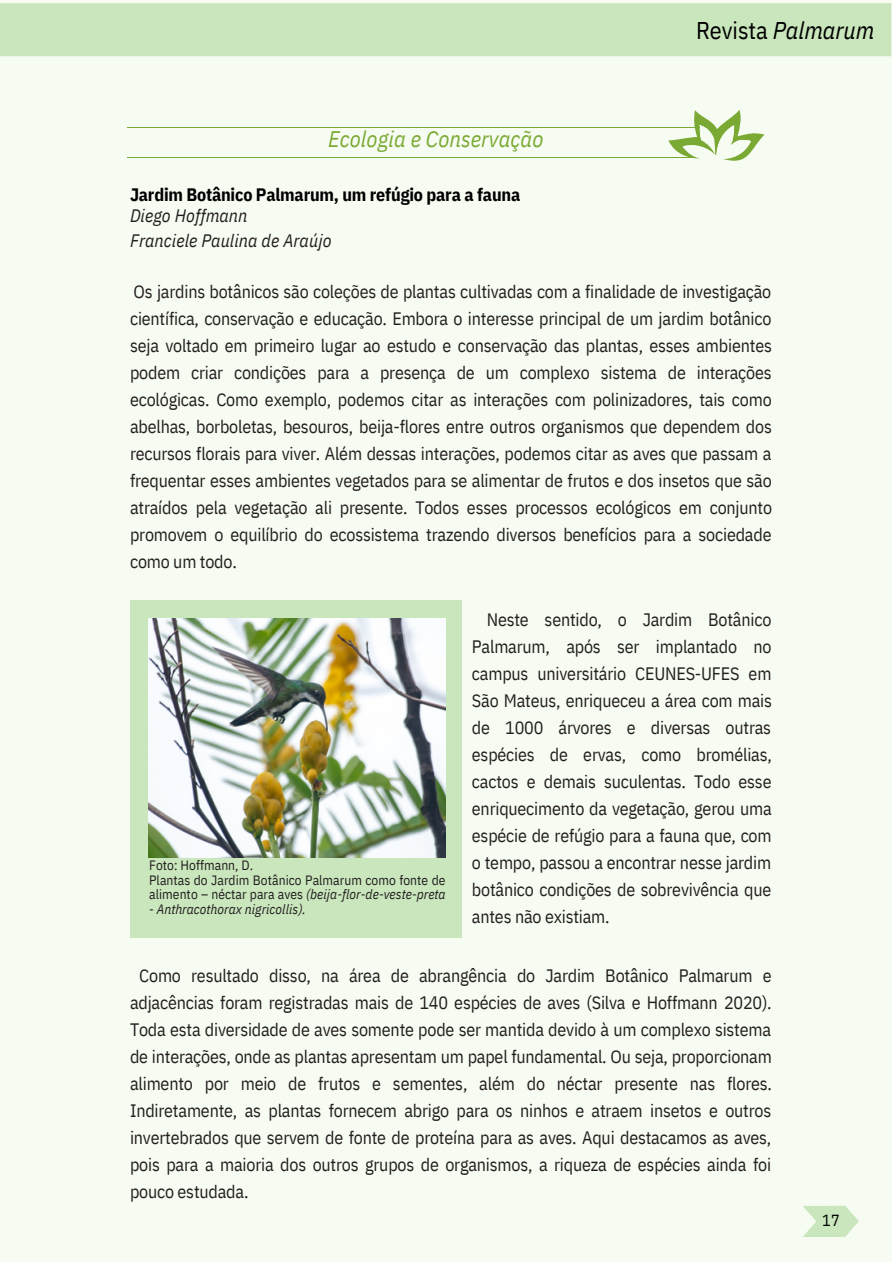
<style>
.page{position:relative;width:893px;height:1264px;background:#fff}
.page>*{position:absolute;margin:0;border:0;box-sizing:border-box;transform-origin:0 0}
.t1{font:italic 24.15px "IBM Plex Sans Cond";color:#000}
.t2{font:italic 22.5px "IBM Plex Sans Cond";letter-spacing:.005em;color:#7aaa34}
.t3{font:18px/27px "IBM Plex Sans Cond";letter-spacing:-.01em;color:#231f20;text-align:justify}
.t4{font:700 18px "IBM Plex Sans Cond";letter-spacing:-.01em;color:#000}
.t5{font:italic 18px "IBM Plex Sans Cond";letter-spacing:.005em;color:#231f20}
.t6{font:16.05px "IBM Plex Sans Cond";color:#000}
.t7{font:13.5px/14.5px "IBM Plex Sans Cond";letter-spacing:.005em;color:#231f20}
.t8{font:italic 13.5px "IBM Plex Sans Cond";letter-spacing:.005em;color:#231f20}
.s1{font-style:normal}
.s2{font-style:italic}
</style>
<div class="page">
<div style="left:0;top:0;width:891px;height:1261px;background:#f7fcf2"></div>
<div style="left:0;top:3px;width:891px;height:53px;background:#c9e6bc"></div>
<hr style="left:127px;top:127px;width:582px;height:1px;background:#7aaa34">
<hr style="left:127px;top:157px;width:582px;height:1px;background:#7aaa34">
<svg style="left:668px;top:110px;width:96px;height:51px"></svg>
<svg style="left:803px;top:1205px;width:56px;height:32px"></svg>
<div style="left:130px;top:600px;width:331px;height:338px;background:#c9e6bc"></div>
<img style="left:149px;top:618px;width:296px;height:239px">
<p class="t2" style="left:328px;top:124px;width:217px">Ecologia e Conservação</p>
<p class="t4" style="left:130px;top:182px;width:392px">Jardim Botânico Palmarum, um refúgio para a fauna</p>
<p class="t5" style="left:130px;top:203px;width:119px">Diego Hoffmann</p>
<p class="t5" style="left:130px;top:228px;width:203px">Franciele Paulina de Araújo</p>
<p class="t1" style="left:696px;top:14px;width:180px"><span class="s1">Revista</span> Palmarum</p>
<p class="t3" style="left:130px;top:278px;width:643px">Os jardins botânicos são coleções de plantas cultivadas com a finalidade de investigação científica, conservação e educação. Embora o interesse principal de um jardim botânico seja voltado em primeiro lugar ao estudo e conservação das plantas, esses ambientes podem criar condições para a presença de um complexo sistema de interações ecológicas. Como exemplo, podemos citar as interações com polinizadores, tais como abelhas, borboletas, besouros, beija-flores entre outros organismos que dependem dos recursos florais para viver. Além dessas interações, podemos citar as aves que passam a frequentar esses ambientes vegetados para se alimentar de frutos e dos insetos que são atraídos pela vegetação ali presente. Todos esses processos ecológicos em conjunto promovem o equilíbrio do ecossistema trazendo diversos benefícios para a sociedade como um todo.</p>
<p class="t7" style="left:149px;top:857px;width:105px">Foto: Hoffmann, D.</p>
<p class="t7" style="left:149px;top:872px;width:298px">Plantas do Jardim Botânico Palmarum como fonte de alimento – néctar para aves <span class="s2">(beija-flor-de-veste-preta</span></p>
<p class="t8" style="left:149px;top:900px;width:158px">- Anthracothorax nigricollis).</p>
<p class="t3" style="left:472px;top:606px;width:301px;text-indent:15px">Neste sentido, o Jardim Botânico Palmarum, após ser implantado no campus universitário CEUNES-UFES em São Mateus, enriqueceu a área com mais de 1000 árvores e diversas outras espécies de ervas, como bromélias, cactos e demais suculentas. Todo esse enriquecimento da vegetação, gerou uma espécie de refúgio para a fauna que, com o tempo, passou a encontrar nesse jardim botânico condições de sobrevivência que antes não existiam.</p>
<p class="t3" style="left:130px;top:961px;width:643px;text-indent:9px">Como resultado disso, na área de abrangência do Jardim Botânico Palmarum e adjacências foram registradas mais de 140 espécies de aves (Silva e Hoffmann 2020).<br>Toda esta diversidade de aves somente pode ser mantida devido à um complexo sistema de interações, onde as plantas apresentam um papel fundamental. Ou seja, proporcionam alimento por meio de frutos e sementes, além do néctar presente nas flores.<br>Indiretamente, as plantas fornecem abrigo para os ninhos e atraem insetos e outros invertebrados que servem de fonte de proteína para as aves. Aqui destacamos as aves, pois para a maioria dos outros grupos de organismos, a riqueza de espécies ainda foi pouco estudada.</p>
<p class="t6" style="left:822px;top:1209px;width:19px">17</p>
</div>
